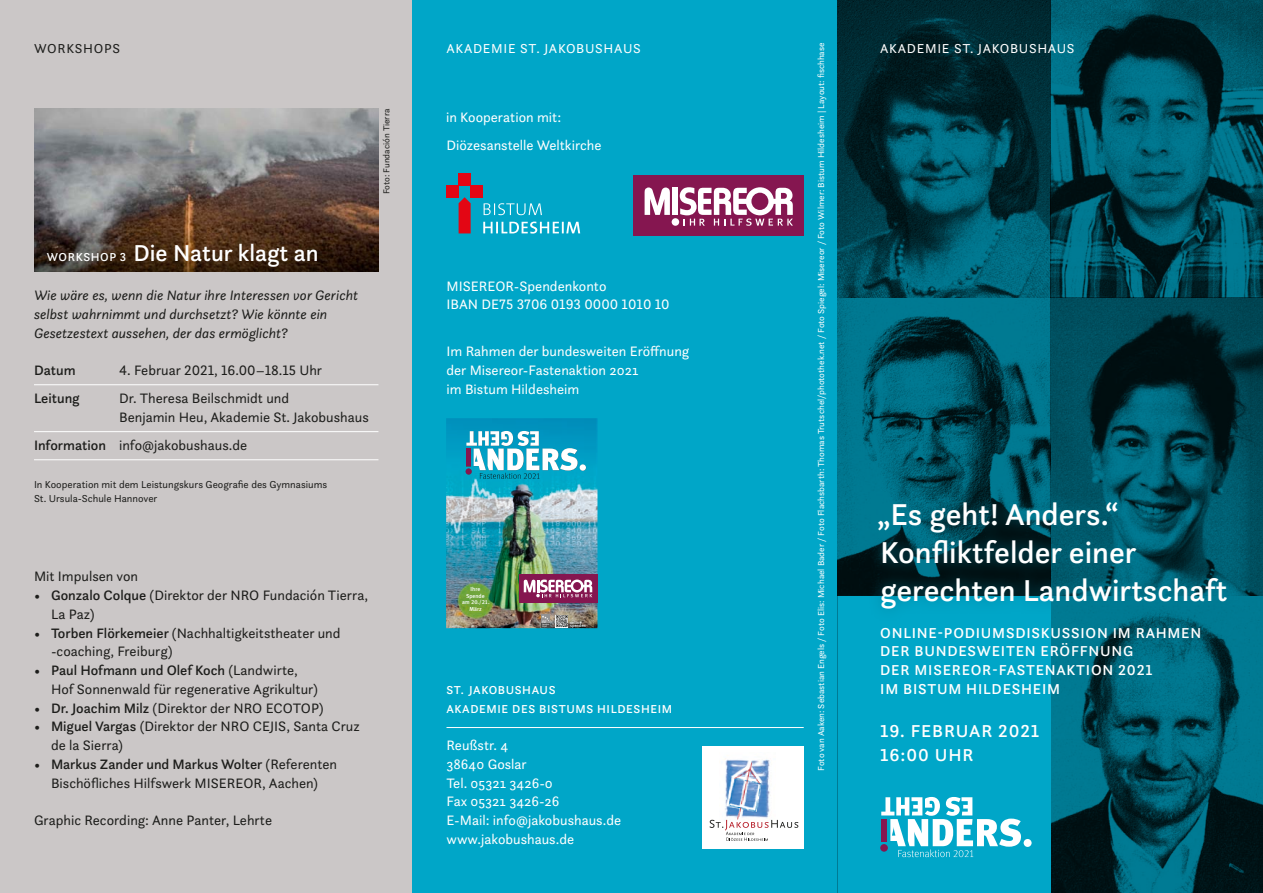
<style>
.page{position:relative;width:1263px;height:893px;background:#fff}
.page>*{position:absolute;margin:0;border:0;box-sizing:border-box;transform-origin:0 0}
.t1{font:500 31.5px/37.8px "Questa Sans";color:#fff}
.t2{font:500 24px "Questa Sans";color:#fff}
.t3{font:500 18px/24px "Questa Sans";letter-spacing:.05em;color:#fff}
.t4{font:500 15px/18.8px "Questa Sans";letter-spacing:.05em;color:#fff}
.t5{font:14.25px/18.8px "Questa Sans";color:#1d1d1b}
.t6{font:14.25px/18.8px "Questa Sans";color:#fff}
.t7{font:italic 14.25px/18.8px "Questa Sans";color:#1d1d1b}
.t8{font:500 14.25px "Questa Sans";color:#1d1d1b}
.t9{font:13.5px "Questa Sans";letter-spacing:.05em;color:#fff}
.t10{font:13.5px "Questa Sans";letter-spacing:.05em;color:#1d1d1b}
.t11{font:500 12px/18.8px "Questa Sans";letter-spacing:.05em;color:#fff}
.t12{font:10.5px/14.1px "Questa Sans";color:#1d1d1b}
.t13{font:9px "Questa Sans";color:#fff}
.t14{font:9px "Questa Sans";color:#1d1d1b}
.t15{font:5.7px/6.4px "Meta Medium LF";color:#fff;text-align:center}
.t16{font:4.35px/3.9px "Meta Medium LF";color:#fff}
.s1{font-size:12px}
.s2{font-weight:500}
</style>
<div class="page">
<div style="left:0;top:0;width:412px;height:893px;background:#cbc7c7"></div>
<div style="left:412px;top:0;width:426px;height:893px;background:#00a6c8"></div>
<hr style="left:446px;top:727px;width:358px;height:1px;background:#fff">
<img style="left:838px;top:0;width:212px;height:595px">
<img style="left:1050px;top:0;width:213px;height:893px">
<div style="left:838px;top:595px;width:212px;height:298px;background:#00a6c8"></div>
<div style="left:1024px;top:839px;width:7px;height:8px;background:#fff;border-radius:50%"></div>
<svg style="left:881px;top:797px;width:140px;height:60px"></svg>
<div style="left:703px;top:746px;width:101px;height:103px;background:#fff"></div>
<img style="left:725px;top:759px;width:45px;height:61px">
<svg style="left:709px;top:820px;width:89px;height:21px"></svg>
<div style="left:634px;top:176px;width:170px;height:60px;background:#851650"></div>
<svg style="left:645px;top:187px;width:25px;height:28px"></svg>
<div style="left:673px;top:188px;width:5px;height:27px;background:#fff"></div>
<div style="left:672px;top:218px;width:7px;height:8px;background:#fff;border-radius:50%"></div>
<svg style="left:680px;top:187px;width:113px;height:39px"></svg>
<div style="left:459px;top:173px;width:12px;height:12px;background:#e30614"></div>
<div style="left:471px;top:185px;width:12px;height:12px;background:#e30614"></div>
<div style="left:446px;top:185px;width:13px;height:12px;background:#e30614"></div>
<svg style="left:459px;top:197px;width:12px;height:36px"></svg>
<svg style="left:483px;top:222px;width:97px;height:12px"></svg>
<svg style="left:484px;top:203px;width:58px;height:12px"></svg>
<div style="left:865px;top:489px;width:375px;height:133px;background:#007b94;opacity:.75"></div>
<img style="left:446px;top:418px;width:151px;height:210px">
<svg style="left:555px;top:615px;width:1px;height:12px"></svg>
<svg style="left:556px;top:615px;width:12px;height:12px"></svg>
<div style="left:518px;top:574px;width:79px;height:29px;background:#851650"></div>
<svg style="left:524px;top:579px;width:68px;height:18px"></svg>
<svg style="left:542px;top:615px;width:8px;height:12px"></svg>
<svg style="left:466px;top:431px;width:120px;height:48px"></svg>
<svg style="left:34px;top:108px;width:344px;height:164px"></svg>
<hr style="left:34px;top:384px;width:344px;height:1px;background:#fff">
<hr style="left:34px;top:431px;width:344px;height:1px;background:#fff">
<hr style="left:34px;top:459px;width:344px;height:1px;background:#fff">
<p class="t13" style="left:815px;top:771px;width:730px;rotate:-90deg">Foto van Aaken: Sebastian Engels / Foto Elis: Michael Bader / Foto Flachsbarth: Thomas Trutschel/photothek.net / Foto Spiegel: Misereor / Foto Wilmer: Bistum Hildesheim | Layout: fischhase</p>
<p class="t10" style="left:34px;top:40px;width:88px">WORKSHOPS</p>
<p class="t9" style="left:446px;top:40px;width:196px">AKADEMIE ST. JAKOBUSHAUS</p>
<p class="t9" style="left:880px;top:40px;width:196px">AKADEMIE ST. JAKOBUSHAUS</p>
<p class="t14" style="left:381px;top:194px;width:87px;rotate:-90deg">Foto: Fundación Tierra</p>
<p class="t6" style="left:446px;top:107px;width:117px">in Kooperation mit:</p>
<p class="t6" style="left:446px;top:135px;width:156px">Diözesanstelle Weltkirche</p>
<h2 class="t2" style="left:47px;top:238px;width:273px"><span class="s1">WORKSHOP 3</span> Die Natur klagt an</h2>
<p class="t7" style="left:34px;top:285px;width:326px">Wie wäre es, wenn die Natur ihre Interessen vor Gericht selbst wahrnimmt und durchsetzt? Wie könnte ein<br>Gesetzestext aussehen, der das ermöglicht?</p>
<p class="t8" style="left:34px;top:361px;width:43px">Datum</p>
<p class="t5" style="left:119px;top:360px;width:205px">4. Februar 2021, 16.00–18.15 Uhr</p>
<p class="t8" style="left:34px;top:389px;width:47px">Leitung</p>
<p class="t5" style="left:119px;top:389px;width:251px">Dr. Theresa Beilschmidt und<br>Benjamin Heu, Akademie St. Jakobushaus</p>
<p class="t5" style="left:34px;top:435px;width:215px"><span class="s2">Information</span> info@jakobushaus.de</p>
<p class="t12" style="left:34px;top:477px;width:295px">In Kooperation mit dem Leistungskurs Geografie des Gymnasiums<br>St. Ursula-Schule Hannover</p>
<p class="t6" style="left:446px;top:276px;width:225px">MISEREOR-Spendenkonto<br>IBAN DE75 3706 0193 0000 1010 10</p>
<p class="t6" style="left:446px;top:342px;width:244px">Im Rahmen der bundesweiten Eröffnung der Misereor-Fastenaktion 2021<br>im Bistum Hildesheim</p>
<h1 class="t1" style="left:877px;top:495px;width:352px">„Es geht! Anders.“<br>Konfliktfelder einer gerechten Landwirtschaft</h1>
<p class="t4" style="left:880px;top:623px;width:323px">ONLINE-PODIUMSDISKUSSION IM RAHMEN<br>DER BUNDESWEITEN ERÖFFNUNG<br>DER MISEREOR-FASTENAKTION 2021<br>IM BISTUM HILDESHEIM</p>
<p class="t3" style="left:880px;top:718px;width:160px">19. FEBRUAR 2021<br>16:00 UHR</p>
<p class="t5" style="left:34px;top:567px;width:106px">Mit Impulsen von</p>
<p class="t5" style="left:51px;top:585px;width:318px;text-indent:-17px">• <span class="s2">Gonzalo Colque</span> (Direktor der NRO Fundación Tierra,<br>La Paz)</p>
<p class="t5" style="left:51px;top:623px;width:291px;text-indent:-17px">• <span class="s2">Torben Flörkemeier</span> (Nachhaltigkeitstheater und -coaching, Freiburg)</p>
<p class="t5" style="left:51px;top:660px;width:268px;text-indent:-17px">• <span class="s2">Paul Hofmann und Olef Koch</span> (Landwirte,<br>Hof Sonnenwald für regenerative Agrikultur)</p>
<p class="t5" style="left:34px;top:698px;width:291px">• <span class="s2">Dr. Joachim Milz</span> (Direktor der NRO ECOTOP)</p>
<p class="t5" style="left:51px;top:717px;width:310px;text-indent:-17px">• <span class="s2">Miguel Vargas</span> (Direktor der NRO CEJIS, Santa Cruz de la Sierra)</p>
<p class="t5" style="left:34px;top:754px;width:305px;text-align:center">• <span class="s2">Markus Zander und Markus Wolter</span> (Referenten<br>Bischöfliches Hilfswerk MISEREOR, Aachen)</p>
<p class="t5" style="left:34px;top:811px;width:240px">Graphic Recording: Anne Panter, Lehrte</p>
<p class="t15" style="left:462px;top:586px;width:29px">Ihre<br>Spende am 20./21.<br>März</p>
<p class="t16" style="left:570px;top:620px;width:17px">online spenden</p>
<p class="t11" style="left:446px;top:680px;width:227px">ST. JAKOBUSHAUS<br>AKADEMIE DES BISTUMS HILDESHEIM</p>
<p class="t6" style="left:446px;top:735px;width:176px">Reußstr. 4<br>38640 Goslar<br>Tel. 05321 3426-0<br>Fax 05321 3426-26<br>E-Mail: info@jakobushaus.de www.jakobushaus.de</p>
</div>
